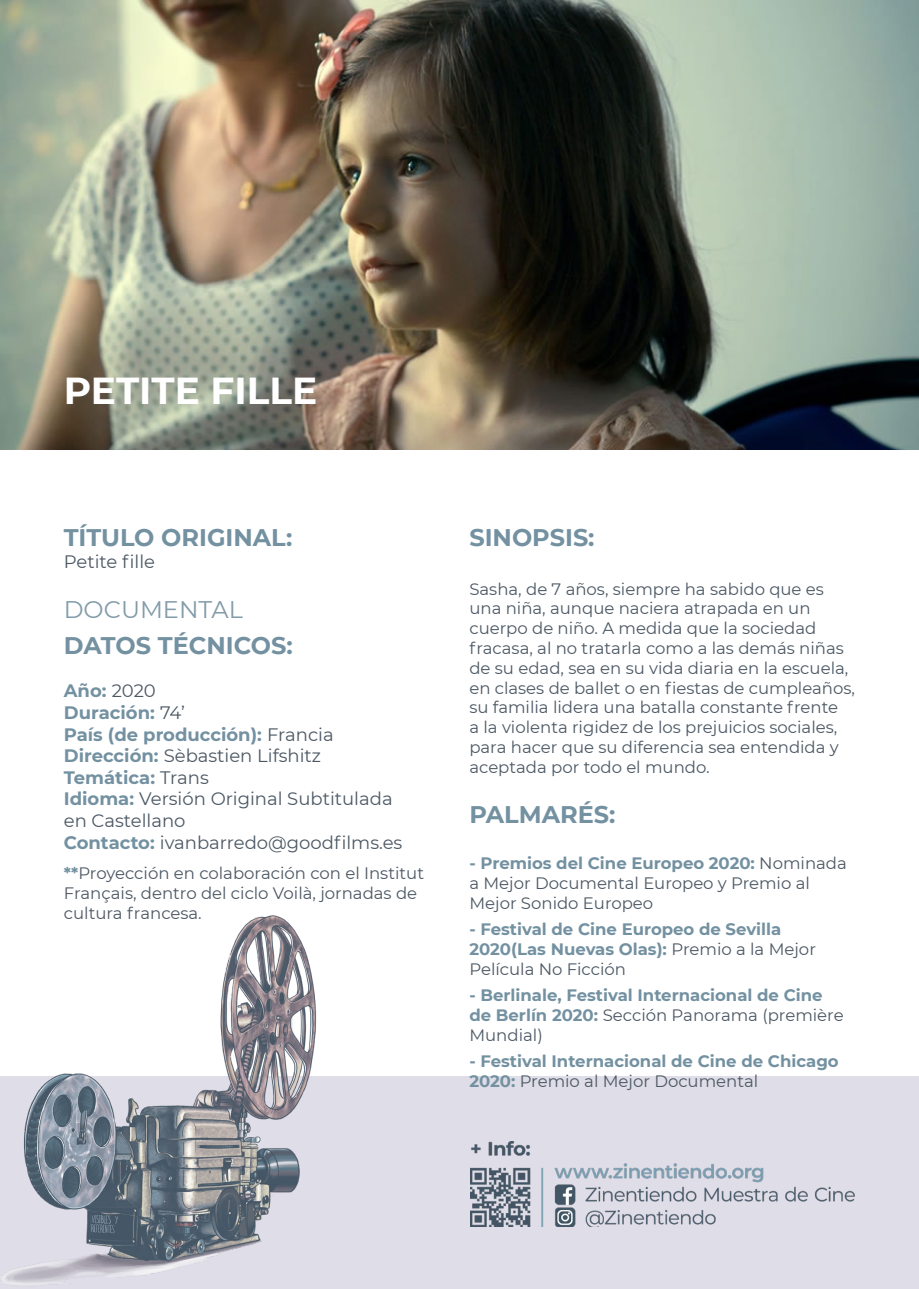
<style>
.page{position:relative;width:919px;height:1289px;background:#fff}
.page>*{position:absolute;margin:0;border:0;box-sizing:border-box;transform-origin:0 0}
.t1{font:700 37.5px "Montserrat";color:#fff}
.t2{font:700 24px "Montserrat";color:#7391a1}
.t3{font:24px "Montserrat";color:#829ba9}
.t4{font:18px/21.6px "Montserrat";color:#4c5864}
.t5{font:16.5px/19.8px "Montserrat";color:#4c5864}
.t6{font:700 16.5px/19.8px "Montserrat";color:#7391a1}
.s1{font-weight:700;color:#7391a1}
.s2{font-weight:400;color:#4c5864}
</style>
<div class="page">
<div style="left:0;top:1076px;width:918px;height:212px;background:#dfdde7"></div>
<img style="left:1px;top:915px;width:316px;height:370px">
<img style="left:470px;top:1141px;width:385px;height:85px">
<img style="left:0;top:1px;width:918px;height:448px">
<h1 class="t1" style="left:64px;top:364px;width:255px">PETITE FILLE</h1>
<h2 class="t2" style="left:64px;top:520px;width:230px">TÍTULO ORIGINAL:</h2>
<p class="t4" style="left:64px;top:550px;width:93px">Petite fille</p>
<h2 class="t3" style="left:64px;top:593px;width:180px">DOCUMENTAL</h2>
<h2 class="t2" style="left:64px;top:628px;width:230px">DATOS TÉCNICOS:</h2>
<p class="t4" style="left:64px;top:679px;width:340px"><span class="s1">Año:</span> 2020<br><span class="s1">Duración:</span> 74’<br><span class="s1">País (de producción):</span> Francia<br><span class="s1">Dirección:</span> Sèbastien Lifshitz<br><span class="s1">Temática:</span> Trans<br><span class="s1">Idioma:</span> Versión Original Subtitulada en Castellano<br><span class="s1">Contacto:</span> ivanbarredo@goodfilms.es</p>
<p class="t5" style="left:64px;top:863px;width:362px"><span class="s1">**</span>Proyección en colaboración con el Institut<br>Français, dentro del ciclo Voilà, jornadas de cultura francesa.</p>
<h2 class="t2" style="left:469px;top:520px;width:127px">SINOPSIS:</h2>
<p class="t5" style="left:469px;top:578px;width:387px">Sasha, de 7 años, siempre ha sabido que es una niña, aunque naciera atrapada en un cuerpo de niño. A medida que la sociedad fracasa, al no tratarla como a las demás niñas de su edad, sea en su vida diaria en la escuela, en clases de ballet o en fiestas de cumpleaños, su familia lidera una batalla constante frente<br>a la violenta rigidez de los prejuicios sociales, para hacer que su diferencia sea entendida y aceptada por todo el mundo.</p>
<h2 class="t2" style="left:469px;top:797px;width:147px">PALMARÉS:</h2>
<p class="t5" style="left:469px;top:853px;width:379px"><span class="s1">- Premios del Cine Europeo 2020:</span> Nominada a Mejor Documental Europeo y Premio al<br>Mejor Sonido Europeo</p>
<p class="t6" style="left:469px;top:918px;width:348px">- Festival de Cine Europeo de Sevilla<br>2020(Las Nuevas Olas): <span class="s2">Premio a la Mejor<br>Película No Ficción</span></p>
<p class="t6" style="left:469px;top:984px;width:376px">- Berlinale, Festival Internacional de Cine de Berlín 2020: <span class="s2">Sección Panorama (première<br>Mundial)</span></p>
<p class="t6" style="left:469px;top:1050px;width:371px">- Festival Internacional de Cine de Chicago<br>2020: <span class="s2">Premio al Mejor Documental</span></p>
</div>
